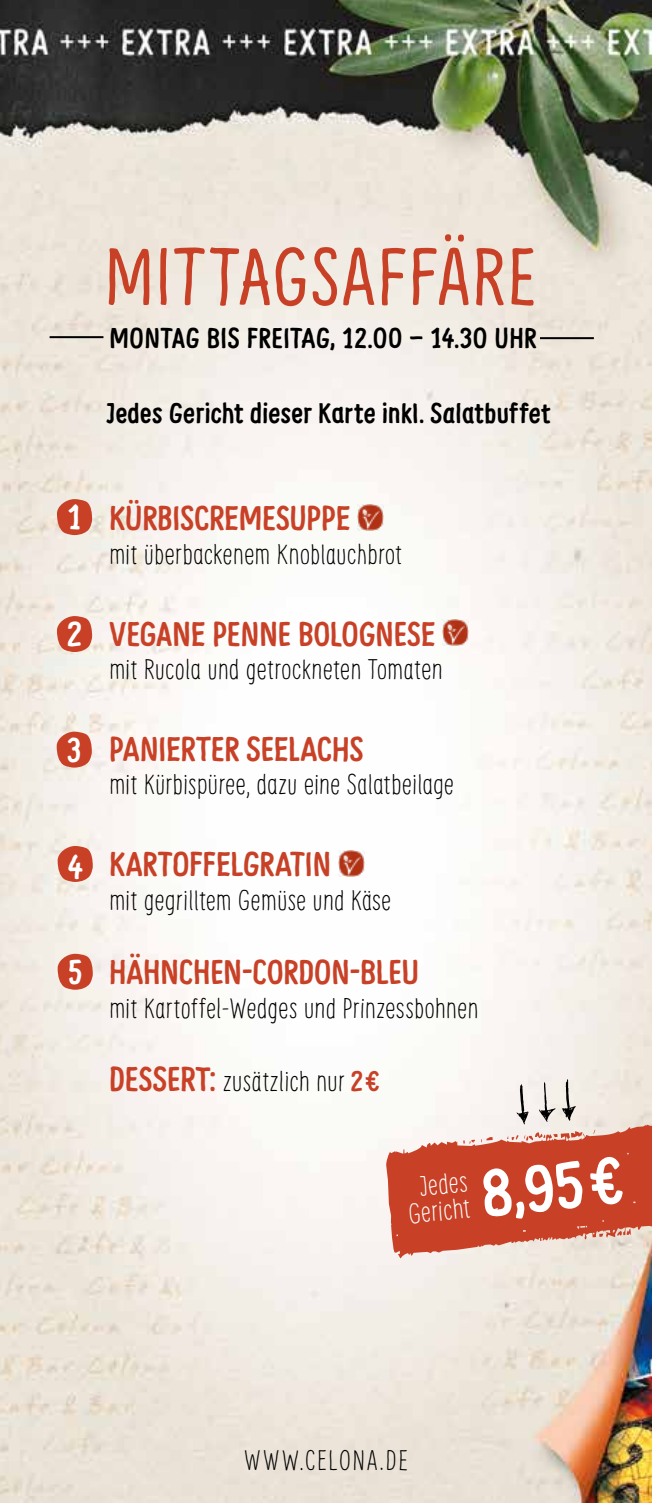
<style>
.page{position:relative;width:652px;height:1503px;background:#fff}
.page>*{position:absolute;margin:0;border:0;box-sizing:border-box;transform-origin:0 0}
.t1{font:80px "Supernett Condensed";letter-spacing:.015em;color:#c84127}
.t2{font:700 65px "Supernett Condensed";color:#fff}
.t3{font:700 34px "Supernett Condensed";letter-spacing:-.005em;color:#c84127}
.t4{font:700 34px "Supernett Condensed";color:#fff}
.t5{font:700 28.2px "Supernett Condensed";letter-spacing:.015em;color:#000}
.t6{font:300 28px "Supernett Condensed";color:#000}
.t7{font:700 28px "Supernett Condensed";letter-spacing:.01em;color:#000}
.t8{font:300 28px "Supernett Condensed";letter-spacing:.045em;color:#000}
.t9{font:300 28px/26px "Supernett Condensed";color:#fff;text-align:center}
.s1{font-weight:700;font-size:34px;color:#c84127}
.s2{font-weight:700;color:#c84127}
</style>
<div class="page">
<img style="left:0;top:0;width:652px;height:1502px">
<img style="left:357px;top:504px;width:26px;height:26px">
<img style="left:442px;top:619px;width:26px;height:26px">
<img style="left:338px;top:850px;width:26px;height:26px">
<svg style="left:57px;top:499px;width:35px;height:36px"></svg>
<svg style="left:57px;top:616px;width:35px;height:36px"></svg>
<svg style="left:57px;top:731px;width:35px;height:36px"></svg>
<svg style="left:58px;top:846px;width:35px;height:36px"></svg>
<svg style="left:58px;top:953px;width:35px;height:36px"></svg>
<svg style="left:386px;top:1079px;width:266px;height:179px"></svg>
<hr style="left:50px;top:336px;width:53px;height:2px;background:#000">
<hr style="left:540px;top:337px;width:54px;height:2px;background:#000">
<h1 class="t1" style="left:103px;top:228px;width:434px">MITTAGSAFFÄRE</h1>
<p class="t5" style="left:109px;top:321px;width:429px">MONTAG BIS FREITAG, 12.00 – 14.30 UHR</p>
<p class="t7" style="left:107px;top:396px;width:446px">Jedes Gericht dieser Karte inkl. Salatbuffet</p>
<p class="t4" style="left:68px;top:496px;width:15px">1</p>
<p class="t3" style="left:109px;top:497px;width:243px">KÜRBISCREMESUPPE</p>
<p class="t6" style="left:109px;top:538px;width:294px">mit überbackenem Knoblauchbrot</p>
<p class="t4" style="left:67px;top:613px;width:16px">2</p>
<p class="t3" style="left:109px;top:612px;width:328px">VEGANE PENNE BOLOGNESE</p>
<p class="t6" style="left:109px;top:653px;width:335px">mit Rucola und getrockneten Tomaten</p>
<p class="t4" style="left:67px;top:728px;width:16px">3</p>
<p class="t3" style="left:109px;top:727px;width:256px">PANIERTER SEELACHS</p>
<p class="t6" style="left:109px;top:768px;width:347px">mit Kürbispüree, dazu eine Salatbeilage</p>
<p class="t4" style="left:68px;top:845px;width:17px">4</p>
<p class="t4" style="left:68px;top:950px;width:17px">5</p>
<p class="t3" style="left:109px;top:843px;width:224px">KARTOFFELGRATIN</p>
<p class="t6" style="left:109px;top:883px;width:284px">mit gegrilltem Gemüse und Käse</p>
<p class="t3" style="left:109px;top:951px;width:311px">HÄHNCHEN-CORDON-BLEU</p>
<p class="t6" style="left:109px;top:991px;width:371px">mit Kartoffel-Wedges und Prinzessbohnen</p>
<p class="t6" style="left:109px;top:1064px;width:272px"><span class="s1">DESSERT:</span> zusätzlich nur <span class="s2">2 €</span></p>
<p class="t9" style="left:404px;top:1175px;width:64px;rotate:-6deg">Jedes<br>Gericht</p>
<h2 class="t2" style="left:477px;top:1154px;width:144px;rotate:-6deg">8,95 €</h2>
<p class="t8" style="left:244px;top:1443px;width:166px">WWW.CELONA.DE</p>
</div>
